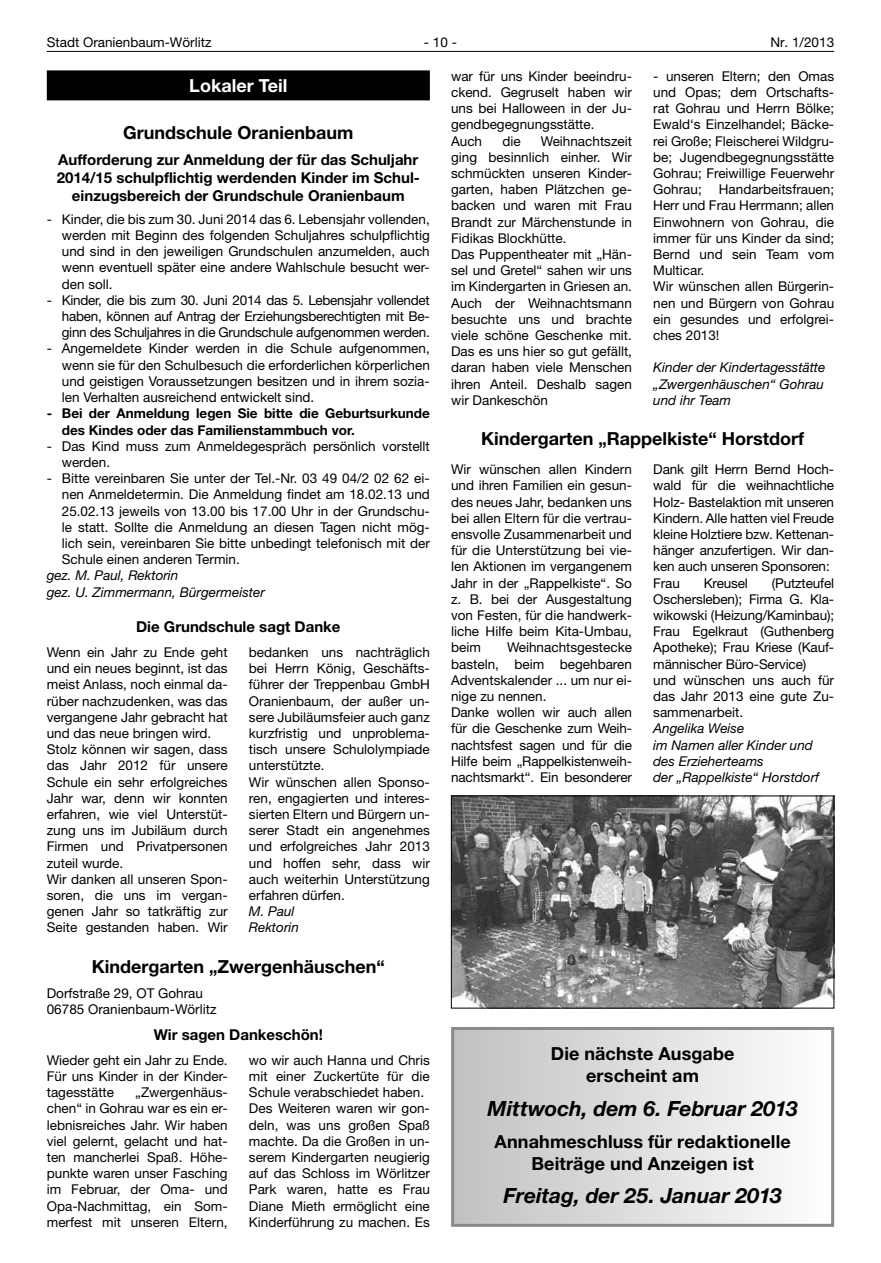
<style>
.page{position:relative;width:881px;height:1263px;background:#fff}
.page>*{position:absolute;margin:0;border:0;box-sizing:border-box;transform-origin:0 0}
.t1{font:italic 700 21px "Helvetica Neue LT";letter-spacing:-.005em;color:#000}
.t2{font:700 18px/21.6px "Helvetica Neue LT";color:#000;text-align:center}
.t3{font:700 18px "Helvetica Neue LT";color:#fff}
.t4{font:700 15px/18px "Helvetica Neue LT";color:#000;text-align:center}
.t5{font:13.5px/16.2px "Helvetica Neue LT";color:#000}
.t6{font:italic 13.5px/16.2px "Helvetica Neue LT";color:#000}
.t7{font:700 13.5px/16.2px "Helvetica Neue LT";color:#000}
</style>
<div class="page">
<hr style="left:47px;top:51px;width:786px;height:1px;background:#000">
<div style="left:47px;top:70px;width:382px;height:30px;background:#000"></div>
<img style="left:453px;top:798px;width:378px;height:208px">
<div style="left:451px;top:796px;width:382px;height:212px;border:1px solid #000"></div>
<div style="left:452px;top:1028px;width:380px;height:197px;background:linear-gradient(to right,#c2c0c0,#fefefe)"></div>
<div style="left:451px;top:1027px;width:382px;height:200px;border:3px solid #8c8986"></div>
<p class="t5" style="left:47px;top:34px;width:166px">Stadt Oranienbaum-Wörlitz</p>
<p class="t5" style="left:424px;top:34px;width:35px">- 10 -</p>
<p class="t5" style="left:770px;top:34px;width:65px">Nr. 1/2013</p>
<h2 class="t3" style="left:189px;top:74px;width:99px">Lokaler Teil</h2>
<h2 class="t2" style="left:123px;top:121px;width:232px">Grundschule Oranienbaum</h2>
<p class="t4" style="left:57px;top:151px;width:365px">Aufforderung zur Anmeldung der für das Schuljahr<br>2014/15 schulpflichtig werdenden Kinder im Schul&shy;einzugsbereich der Grundschule Oranienbaum</p>
<p class="t5" style="left:62px;top:211px;width:369px;text-align:justify;text-indent:-15px">- Kinder, die bis zum 30. Juni 2014 das 6. Lebensjahr vollenden, werden mit Beginn des folgenden Schuljahres schulpflichtig und sind in den jeweiligen Grundschulen anzumelden, auch wenn eventuell später eine andere Wahlschule besucht wer&shy;den soll.</p>
<p class="t5" style="left:62px;top:292px;width:369px;text-align:justify;text-indent:-15px">- Kinder, die bis zum 30. Juni 2014 das 5. Lebensjahr vollendet haben, können auf Antrag der Erziehungsberechtigten mit Be&shy;ginn des Schuljahres in die Grundschule aufgenommen werden.</p>
<p class="t5" style="left:62px;top:340px;width:369px;text-align:justify;text-indent:-15px">- Angemeldete Kinder werden in die Schule aufgenommen, wenn sie für den Schulbesuch die erforderlichen körperlichen und geistigen Voraussetzungen besitzen und in ihrem sozia&shy;len Verhalten ausreichend entwickelt sind.</p>
<p class="t7" style="left:62px;top:405px;width:369px;text-indent:-15px">- Bei der Anmeldung legen Sie bitte die Geburtsurkunde des Kindes oder das Familienstammbuch vor.</p>
<p class="t5" style="left:62px;top:438px;width:369px;text-indent:-15px">- Das Kind muss zum Anmeldegespräch persönlich vorstellt werden.</p>
<p class="t5" style="left:62px;top:470px;width:369px;text-align:justify;text-indent:-15px">- Bitte vereinbaren Sie unter der Tel.-Nr. 03 49 04/2 02 62 ei&shy;nen Anmeldetermin. Die Anmeldung findet am 18.02.13 und 25.02.13 jeweils von 13.00 bis 17.00 Uhr in der Grundschu&shy;le statt. Sollte die Anmeldung an diesen Tagen nicht mög&shy;lich sein, vereinbaren Sie bitte unbedingt telefonisch mit der Schule einen anderen Termin.</p>
<p class="t6" style="left:47px;top:567px;width:219px">gez. M. Paul, Rektorin<br>gez. U. Zimmermann, Bürgermeister</p>
<p class="t4" style="left:136px;top:617px;width:206px">Die Grundschule sagt Danke</p>
<p class="t5" style="left:653px;top:68px;width:182px;text-align:justify">- unseren Eltern; den Omas und Opas; dem Ortschafts&shy;rat Gohrau und Herrn Bölke; Ewald‘s Einzelhandel; Bäcke&shy;rei Große; Fleischerei Wildgru&shy;be; Jugendbegegnungsstätte Gohrau; Freiwillige Feuerwehr Gohrau;</p>
<p class="t5" style="left:451px;top:68px;width:182px">war für uns Kinder beeindru&shy;ckend. Gegruselt haben wir uns bei Halloween in der Ju&shy;gendbegegnungsstätte.<br>Auch</p>
<p class="t5" style="left:451px;top:132px;width:182px;text-indent:90px">Weihnachtszeit ging besinnlich einher. Wir schmückten unseren Kinder&shy;garten, haben Plätzchen ge&shy;backen und waren mit Frau<br>Brandt zur Märchenstunde in<br>Fidikas Blockhütte.<br>Das Puppentheater mit „Hän&shy;sel und Gretel“ sahen wir uns im Kindergarten in Griesen an.<br>Auch der Weihnachtsmann besuchte uns und brachte viele schöne Geschenke mit.<br>Das es uns hier so gut gefällt, daran haben viele Menschen ihren Anteil. Deshalb sagen wir Dankeschön</p>
<p class="t5" style="left:502px;top:132px;width:20px">die</p>
<p class="t5" style="left:653px;top:181px;width:182px;text-indent:65px">Handarbeitsfrauen;<br>Herr und Frau Herrmann; allen<br>Einwohnern von Gohrau, die immer für uns Kinder da sind;<br>Bernd und sein Team vom<br>Multicar.<br>Wir wünschen allen Bürgerin&shy;nen und Bürgern von Gohrau ein gesundes und erfolgrei&shy;ches 2013!</p>
<p class="t6" style="left:653px;top:359px;width:174px;text-align:justify">Kinder der Kindertagesstätte „Zwergenhäuschen“ Gohrau und ihr Team</p>
<h2 class="t2" style="left:481px;top:427px;width:324px">Kindergarten „Rappelkiste“ Horstdorf</h2>
<p class="t5" style="left:451px;top:461px;width:182px;text-align:justify">Wir wünschen allen Kindern und ihren Familien ein gesun&shy;des neues Jahr, bedanken uns bei allen Eltern für die vertrau&shy;ensvolle Zusammenarbeit und für die Unterstützung bei vie&shy;len Aktionen im vergangenem Jahr in der „Rappelkiste“. So z. B. bei der Ausgestaltung von Festen, für die handwerk&shy;liche Hilfe beim Kita-Umbau, beim</p>
<p class="t5" style="left:653px;top:461px;width:182px">Dank gilt Herrn Bernd Hoch&shy;wald für die weihnachtliche<br>Holz- Bastelaktion mit unseren<br>Kindern. Alle hatten viel Freude kleine Holztiere bzw. Kettenan&shy;hänger anzufertigen. Wir dan&shy;ken auch unseren Sponsoren:<br>Frau</p>
<p class="t5" style="left:653px;top:574px;width:182px;text-indent:118px">(Putzteufel<br>Oschersleben); Firma G. Kla&shy;wikowski (Heizung/Kaminbau);<br>Frau Egelkraut (Guthenberg<br>Apotheke); Frau Kriese (Kauf&shy;männischer Büro-Service)<br>und wünschen uns auch für das Jahr 2013 eine gute Zu&shy;sammenarbeit.</p>
<p class="t6" style="left:653px;top:720px;width:167px">Angelika Weise<br>im Namen aller Kinder und des Erzieherteams<br>der „Rappelkiste“ Horstdorf</p>
<p class="t5" style="left:703px;top:574px;width:46px">Kreusel</p>
<p class="t5" style="left:451px;top:639px;width:182px;text-indent:56px">Weihnachtsgestecke basteln, beim begehbaren<br>Adventskalender ... um nur ei&shy;nige zu nennen.<br>Danke wollen wir auch allen für die Geschenke zum Weih&shy;nachtsfest sagen und für die<br>Hilfe beim „Rappelkistenweih&shy;nachtsmarkt“. Ein besonderer</p>
<p class="t5" style="left:47px;top:644px;width:182px">Wenn ein Jahr zu Ende geht und ein neues beginnt, ist das meist Anlass, noch einmal da&shy;rüber nachzudenken, was das vergangene Jahr gebracht hat und das neue bringen wird.<br>Stolz können wir sagen, dass das Jahr 2012 für unsere<br>Schule ein sehr erfolgreiches<br>Jahr war, denn wir konnten erfahren, wie viel Unterstüt&shy;zung uns im Jubiläum durch<br>Firmen und Privatpersonen zuteil wurde.<br>Wir danken all unseren Spon&shy;soren, die uns im vergan&shy;genen Jahr so tatkräftig zur<br>Seite gestanden haben. Wir</p>
<p class="t5" style="left:249px;top:644px;width:182px">bedanken uns nachträglich bei Herrn König, Geschäfts&shy;führer der Treppenbau GmbH<br>Oranienbaum, der außer un&shy;sere Jubiläumsfeier auch ganz kurzfristig und unproblema&shy;tisch unsere Schulolympiade unterstützte.<br>Wir wünschen allen Sponso&shy;ren, engagierten und interes&shy;sierten Eltern und Bürgern un&shy;serer Stadt ein angenehmes und erfolgreiches Jahr 2013 und hoffen sehr, dass wir auch weiterhin Unterstützung erfahren dürfen.</p>
<p class="t6" style="left:249px;top:903px;width:51px">M. Paul<br>Rektorin</p>
<h2 class="t2" style="left:92px;top:955px;width:295px">Kindergarten „Zwergenhäuschen“</h2>
<p class="t5" style="left:47px;top:984px;width:171px">Dorfstraße 29, OT Gohrau<br>06785 Oranienbaum-Wörlitz</p>
<p class="t4" style="left:154px;top:1025px;width:171px">Wir sagen Dankeschön!</p>
<p class="t5" style="left:47px;top:1052px;width:182px;text-align:justify">Wieder geht ein Jahr zu Ende.<br>Für uns Kinder in der Kinder&shy;tagesstätte</p>
<h2 class="t2" style="left:550px;top:1043px;width:185px">Die nächste Ausgabe erscheint am</h2>
<h1 class="t1" style="left:487px;top:1095px;width:311px">Mittwoch, dem 6. Februar 2013</h1>
<h2 class="t2" style="left:494px;top:1130px;width:297px">Annahmeschluss für redaktionelle<br>Beiträge und Anzeigen ist</h2>
<h1 class="t1" style="left:503px;top:1183px;width:279px">Freitag, der 25. Januar 2013</h1>
<p class="t5" style="left:249px;top:1052px;width:182px">wo wir auch Hanna und Chris mit einer Zuckertüte für die<br>Schule verabschiedet haben.<br>Des Weiteren waren wir gon&shy;deln, was uns großen Spaß machte. Da die Großen in un&shy;serem Kindergarten neugierig auf das Schloss im Wörlitzer<br>Park waren, hatte es Frau<br>Diane Mieth ermöglicht eine<br>Kinderführung zu machen. Es</p>
<p class="t5" style="left:47px;top:1084px;width:182px;text-align:justify;text-indent:88px">„Zwergenhäus&shy;chen“ in Gohrau war es ein er&shy;lebnisreiches Jahr. Wir haben viel gelernt, gelacht und hat&shy;ten mancherlei Spaß. Höhe&shy;punkte waren unser Fasching im Februar, der Oma- und Opa-Nachmittag, ein Som&shy;merfest mit unseren Eltern,</p>
</div>
